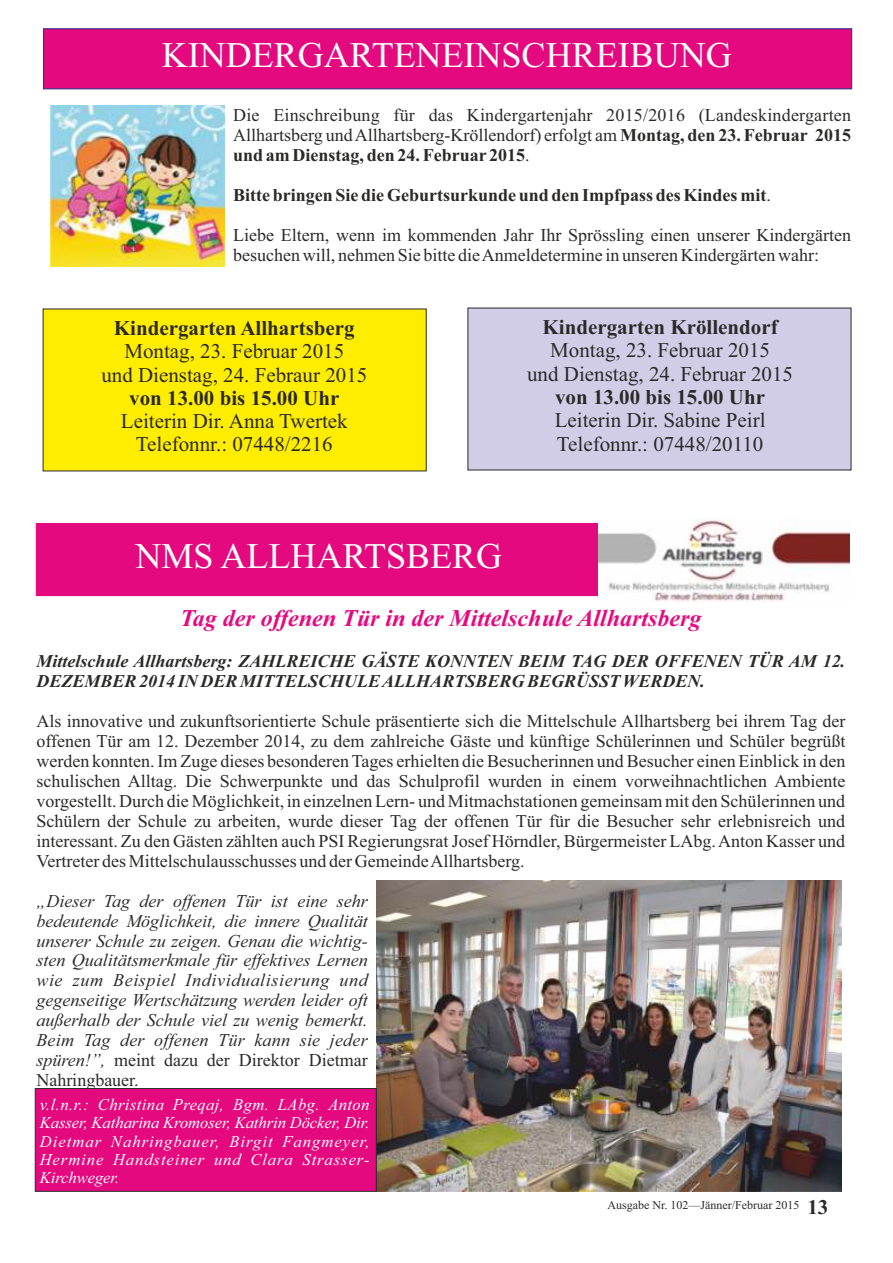
<style>
.page{position:relative;width:893px;height:1263px;background:#fff}
.page>*{position:absolute;margin:0;border:0;box-sizing:border-box;transform-origin:0 0}
.t1{font:36px "Times New Roman";color:#fefefe}
.t2{font:italic 700 24px "Times New Roman";color:#e5097f}
.t3{font:21px/23.2px "Times New Roman";color:#2b2a29;text-align:center}
.t4{font:700 21px "Times New Roman";color:#2b2a29}
.t5{font:18px/20px "Times New Roman";color:#2b2a29;text-align:justify}
.t6{font:italic 18px/20px "Times New Roman";letter-spacing:.01em;color:#2b2a29;text-align:justify}
.t7{font:italic 700 18px/20px "Times New Roman";color:#2b2a29}
.t8{font:700 18px "Times New Roman";color:#2b2a29}
.t9{font:italic 16.5px/18.3px "Times New Roman";letter-spacing:.06em;color:#fefefe;text-align:justify}
.t10{font:12px "Times New Roman";color:#2b2a29}
.s1{font-weight:700}
.s2{font-weight:400}
.s3{font-style:normal}
.s4{font-weight:700;font-size:21px}
</style>
<div class="page">
<div style="left:36px;top:523px;width:809px;height:73px;background:#e5097f"></div>
<img style="left:599px;top:520px;width:251px;height:81px">
<img style="left:376px;top:880px;width:466px;height:311px">
<div style="left:34px;top:1088px;width:343px;height:104px;background:#e5097f"></div>
<div style="left:42px;top:308px;width:385px;height:164px;background:#ffed00"></div>
<div style="left:43px;top:28px;width:809px;height:61px;background:#e5097f;border:1px solid #393185"></div>
<img style="left:51px;top:106px;width:174px;height:160px">
<div style="left:467px;top:307px;width:385px;height:164px;background:#d2cde7"></div>
<h1 class="t1" style="left:162px;top:42px;width:571px">KINDERGARTENEINSCHREIBUNG</h1>
<p class="t5" style="left:233px;top:107px;width:619px">Die Einschreibung für das Kindergartenjahr 2015/2016 (Landeskindergarten Allhartsberg und Allhartsberg-Kröllendorf) erfolgt am <span class="s1">Montag, den 23. Februar 2015 und am Dienstag, den 24. Februar 2015</span>.</p>
<p class="t8" style="left:233px;top:189px;width:539px">Bitte bringen Sie die Geburtsurkunde und den Impfpass des Kindes mit<span class="s2">.</span></p>
<p class="t5" style="left:233px;top:227px;width:619px">Liebe Eltern, wenn im kommenden Jahr Ihr Sprössling einen unserer Kindergärten besuchen will, nehmen Sie bitte die Anmeldetermine in unseren Kindergärten wahr:</p>
<p class="t4" style="left:114px;top:321px;width:242px">Kindergarten Allhartsberg</p>
<p class="t3" style="left:101px;top:342px;width:267px">Montag, 23. Februar 2015<br>und Dienstag, 24. Febraur 2015</p>
<p class="t4" style="left:129px;top:391px;width:212px">von 13.00 bis 15.00 Uhr</p>
<p class="t3" style="left:121px;top:412px;width:228px">Leiterin Dir. Anna Twertek<br>Telefonnr.: 07448/2216</p>
<p class="t4" style="left:543px;top:320px;width:237px">Kindergarten Kröllendorf</p>
<p class="t3" style="left:527px;top:341px;width:267px">Montag, 23. Februar 2015<br>und Dienstag, 24. Februar 2015</p>
<p class="t4" style="left:555px;top:390px;width:212px">von 13.00 bis 15.00 Uhr</p>
<p class="t3" style="left:555px;top:411px;width:212px;text-align:left">Leiterin Dir. Sabine Peirl<br>Telefonnr.: 07448/20110</p>
<h1 class="t1" style="left:135px;top:543px;width:368px">NMS ALLHARTSBERG</h1>
<h2 class="t2" style="left:180px;top:610px;width:523px">Tag der offenen Tür in der Mittelschule Allhartsberg</h2>
<p class="t7" style="left:36px;top:653px;width:810px">Mittelschule Allhartsberg: ZAHLREICHE GÄSTE KONNTEN BEIM TAG DER OFFENEN TÜR AM 12.<br>DEZEMBER 2014 IN DER MITTELSCHULE ALLHARTSBERG BEGRÜSST WERDEN.</p>
<p class="t5" style="left:36px;top:713px;width:810px">Als innovative und zukunftsorientierte Schule präsentierte sich die Mittelschule Allhartsberg bei ihrem Tag der offenen Tür am 12. Dezember 2014, zu dem zahlreiche Gäste und künftige Schülerinnen und Schüler begrüßt werden konnten. Im Zuge dieses besonderen Tages erhielten die Besucherinnen und Besucher einen Einblick in den schulischen Alltag. Die Schwerpunkte und das Schulprofil wurden in einem vorweihnachtlichen Ambiente vorgestellt. Durch die Möglichkeit, in einzelnen Lern- und Mitmachstationen gemeinsam mit den Schülerinnen und Schülern der Schule zu arbeiten, wurde dieser Tag der offenen Tür für die Besucher sehr erlebnisreich und interessant. Zu den Gästen zählten auch PSI Regierungsrat Josef Hörndler, Bürgermeister LAbg. Anton Kasser und Vertreter des Mittelschulausschusses und der Gemeinde Allhartsberg.</p>
<p class="t6" style="left:36px;top:892px;width:333px">„Dieser Tag der offenen Tür ist eine sehr bedeutende Möglichkeit, die innere Qualität unserer Schule zu zeigen. Genau die wichtig&shy;sten Qualitätsmerkmale für effektives Lernen wie zum Beispiel Individualisierung und gegenseitige Wertschätzung werden leider oft außerhalb der Schule viel zu wenig bemerkt.<br>Beim Tag der offenen Tür kann sie jeder spüren!”, <span class="s3">meint dazu der Direktor Dietmar Nahringbauer.</span></p>
<p class="t9" style="left:40px;top:1097px;width:331px">v.l.n.r.: Christina Preqaj, Bgm. LAbg. Anton Kasser, Katharina Kromoser, Kathrin Döcker, Dir.<br>Dietmar Nahringbauer, Birgit Fangmeyer, Hermine Handsteiner und Clara Strasser-Kirchweger.</p>
<p class="t10" style="left:607px;top:1201px;width:222px">Ausgabe Nr. 102—Jänner/Februar 2015 <span class="s4">13</span></p>
</div>
